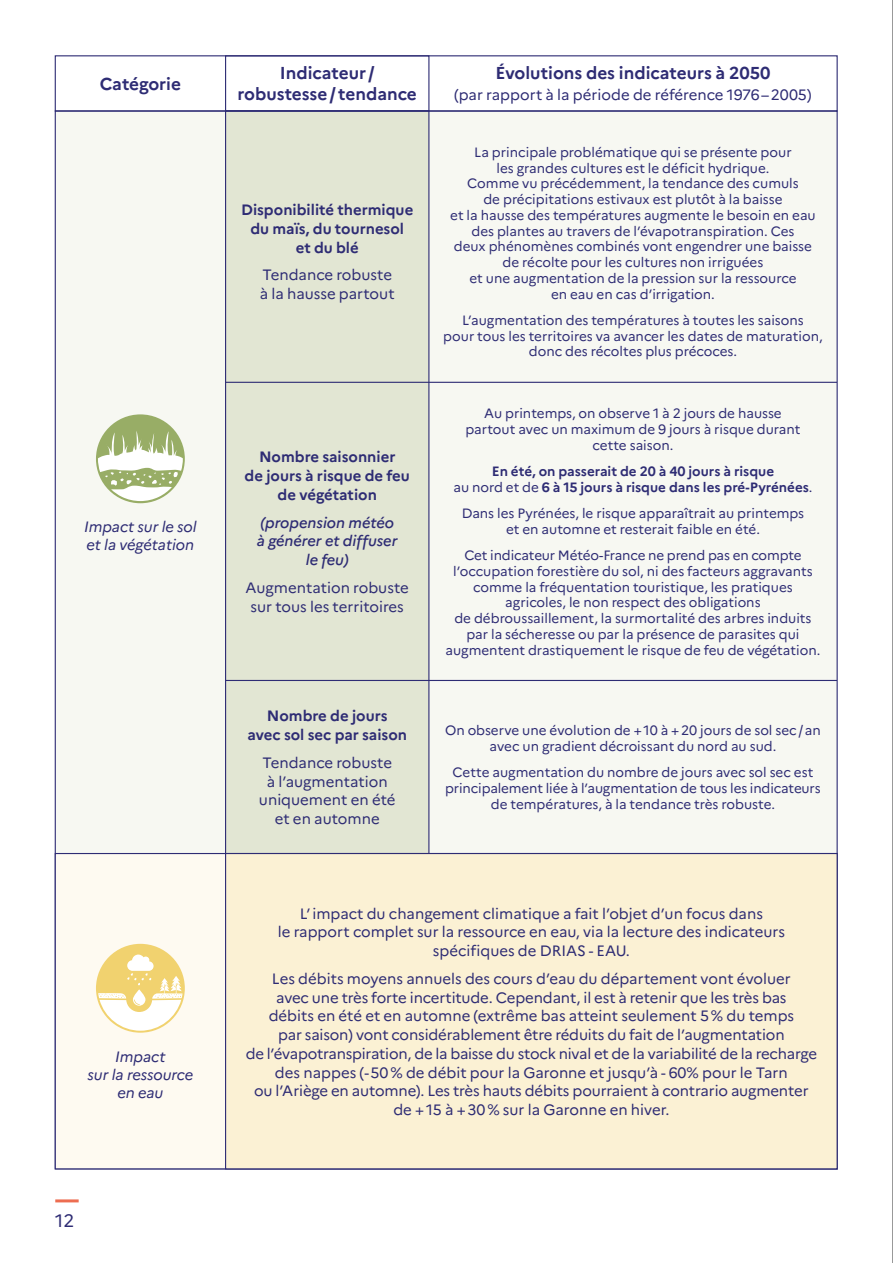
<style>
.page{position:relative;width:893px;height:1263px;background:#fff}
.page>*{position:absolute;margin:0;border:0;box-sizing:border-box;transform-origin:0 0}
.t1{font:18px "Marianne";color:#2e2c74}
.justif{font:700 17.25px "Marianne";color:#2e2c74}
.justif-2{font:15px/18.8px "Marianne";letter-spacing:-.005em;color:#2e2c74;text-align:center}
.justif-3{font:700 15px/18.8px "Marianne";color:#2e2c74;text-align:center}
.justif-4{font:italic 15px/18px "Marianne";color:#2e2c74}
.justif-5{font:italic 500 15px/18.8px "Marianne";color:#2e2c74;text-align:center}
.justif-6{font:13.5px/15.8px "Marianne";color:#2e2c74;text-align:center}
.justif-7{font:700 13.5px/15.8px "Marianne";color:#2e2c74;text-align:center}
.s1{font-weight:400}
</style>
<div class="page">
<hr style="left:55px;top:1199px;width:24px;height:3px;background:#ed6d51">
<div style="left:55px;top:110px;width:783px;height:1059px;background:#f7f8f2;border:1px solid #2e2c74"></div>
<div style="left:225px;top:110px;width:204px;height:744px;background:#e2e6d3;border:1px solid #2e2c74"></div>
<div style="left:55px;top:55px;width:783px;height:57px;border:1px solid #2e2c74"></div>
<div style="left:225px;top:55px;width:204px;height:57px;border:1px solid #2e2c74"></div>
<svg style="left:96px;top:414px;width:89px;height:89px"></svg>
<hr style="left:226px;top:382px;width:611px;height:1px;background:#2e2c74">
<hr style="left:226px;top:680px;width:611px;height:1px;background:#2e2c74">
<div style="left:55px;top:853px;width:783px;height:316px;background:#fefaf1;border:1px solid #2e2c74"></div>
<div style="left:225px;top:853px;width:613px;height:316px;background:#fbf1d4;border:1px solid #2e2c74"></div>
<svg style="left:96px;top:944px;width:89px;height:89px"></svg>
<hr style="left:892px;top:0;width:1px;height:1263px;background:#1d1d1b">
<p class="justif" style="left:100px;top:74px;width:83px">Catégorie</p>
<p class="justif-4" style="left:84px;top:518px;width:114px">Impact sur le sol et la végétation</p>
<p class="justif-4" style="left:88px;top:1047px;width:107px;text-align:center">Impact<br>sur la ressource en eau</p>
<h1 class="t1" style="left:55px;top:1209px;width:20px">12</h1>
<p class="justif" style="left:280px;top:63px;width:96px">Indicateur /</p>
<p class="justif" style="left:238px;top:84px;width:181px">robustesse/ tendance</p>
<p class="justif-3" style="left:241px;top:200px;width:174px">Disponibilité thermique du maïs, du tournesol et du blé</p>
<p class="justif-2" style="left:260px;top:266px;width:136px;text-align:left">Tendance robuste à la hausse partout</p>
<p class="justif-3" style="left:245px;top:448px;width:167px">Nombre saisonnier<br>de jours à risque de feu de végétation</p>
<p class="justif-5" style="left:257px;top:513px;width:142px">(propension météo à générer et diffuser le feu)</p>
<p class="justif-2" style="left:246px;top:578px;width:165px">Augmentation robuste sur tous les territoires</p>
<p class="justif-3" style="left:247px;top:706px;width:161px">Nombre de jours<br>avec sol sec par saison</p>
<p class="justif-2" style="left:259px;top:753px;width:138px">Tendance robuste à l’augmentation uniquement en été et en automne</p>
<p class="justif" style="left:495px;top:63px;width:276px">Évolutions des indicateurs à 2050</p>
<p class="justif-2" style="left:454px;top:86px;width:359px">(par rapport à la période de référence 1976–2005)</p>
<p class="justif-6" style="left:450px;top:144px;width:367px">La principale problématique qui se présente pour<br>les grandes cultures est le déficit hydrique.<br>Comme vu précédemment, la tendance des cumuls<br>de précipitations estivaux est plutôt à la baisse<br>et la hausse des températures augmente le besoin en eau des plantes au travers de l’évapotranspiration. Ces<br>deux phénomènes combinés vont engendrer une baisse de récolte pour les cultures non irriguées<br>et une augmentation de la pression sur la ressource<br>en eau en cas d’irrigation.</p>
<p class="justif-6" style="left:443px;top:312px;width:381px">L’augmentation des températures à toutes les saisons<br>pour tous les territoires va avancer les dates de maturation, donc des récoltes plus précoces.</p>
<p class="justif-6" style="left:465px;top:406px;width:337px">Au printemps, on observe 1 à 2 jours de hausse partout avec un maximum de 9 jours à risque durant cette saison.</p>
<p class="justif-7" style="left:453px;top:463px;width:361px">En été, on passerait de 20 à 40 jours à risque<br><span class="s1">au nord et de</span> 6 à 15 jours à risque dans les pré-Pyrénées<span class="s1">.</span></p>
<p class="justif-6" style="left:462px;top:505px;width:344px">Dans les Pyrénées, le risque apparaîtrait au printemps et en automne et resterait faible en été.</p>
<p class="justif-6" style="left:445px;top:547px;width:376px">Cet indicateur Météo-France ne prend pas en compte l’occupation forestière du sol, ni des facteurs aggravants comme la fréquentation touristique, les pratiques agricoles, le non respect des obligations<br>de débroussaillement, la surmortalité des arbres induits par la sécheresse ou par la présence de parasites qui augmentent drastiquement le risque de feu de végétation.</p>
<p class="justif-6" style="left:445px;top:723px;width:377px">On observe une évolution de +10 à +20 jours de sol sec/an avec un gradient décroissant du nord au sud.</p>
<p class="justif-6" style="left:445px;top:765px;width:377px">Cette augmentation du nombre de jours avec sol sec est principalement liée à l’augmentation de tous les indicateurs de températures, à la tendance très robuste.</p>
<p class="justif-2" style="left:278px;top:904px;width:509px">L’ impact du changement climatique a fait l’objet d’un focus dans<br>le rapport complet sur la ressource en eau, via la lecture des indicateurs spécifiques de DRIAS - EAU.</p>
<p class="justif-2" style="left:272px;top:969px;width:520px">Les débits moyens annuels des cours d’eau du département vont évoluer</p>
<p class="justif-2" style="left:246px;top:988px;width:573px">avec une très forte incertitude. Cependant, il est à retenir que les très bas<br>débits en été et en automne (extrême bas atteint seulement 5% du temps<br>par saison) vont considérablement être réduits du fait de l’augmentation<br>de l’évapotranspiration, de la baisse du stock nival et de la variabilité de la recharge des nappes (-50% de débit pour la Garonne et jusqu’à - 60% pour le Tarn<br>ou l’Ariège en automne). Les très hauts débits pourraient à contrario augmenter de +15 à +30% sur la Garonne en hiver.</p>
</div>
